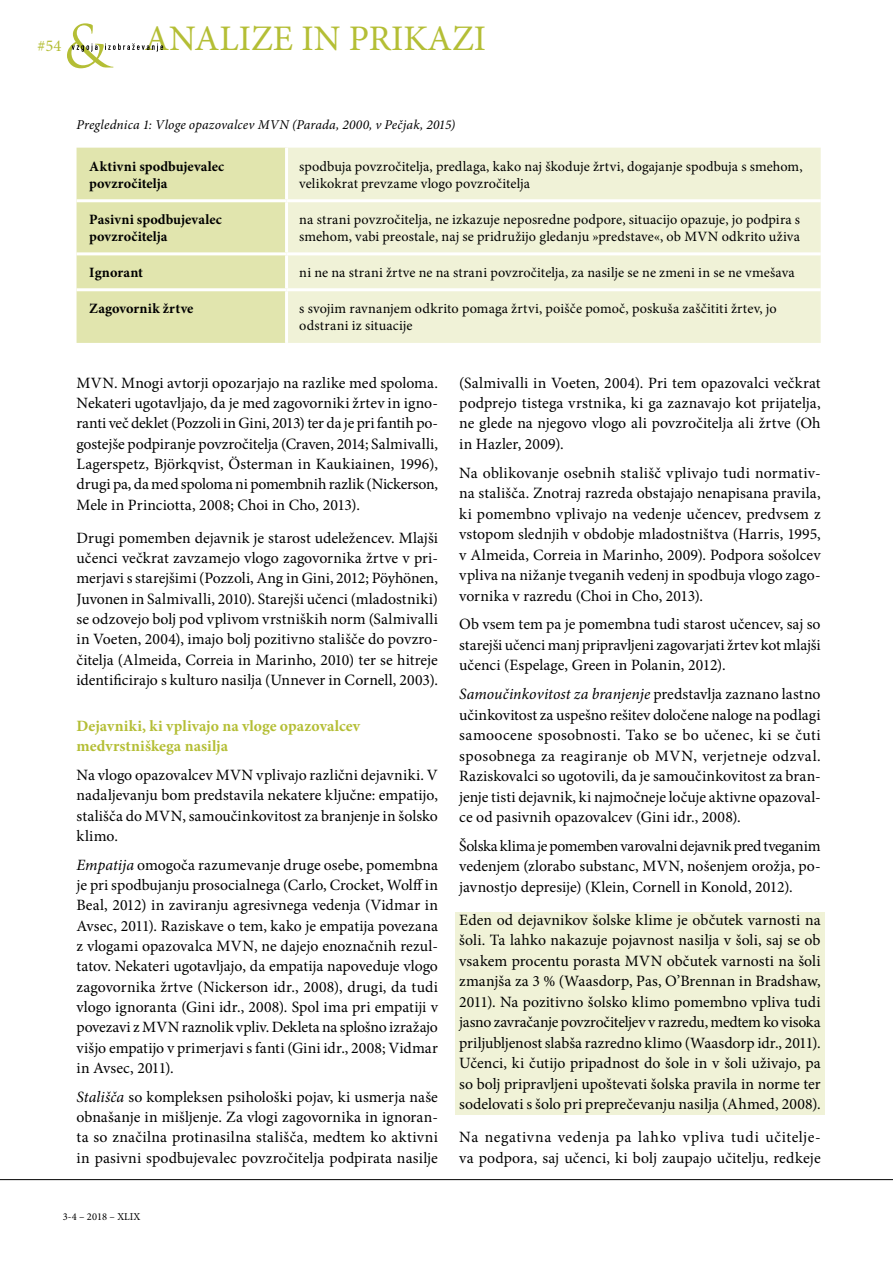
<style>
.page{position:relative;width:893px;height:1263px;background:#fff}
.page>*{position:absolute;margin:0;border:0;box-sizing:border-box;transform-origin:0 0}
.t1{font:36px "Minion Pro";color:#b4be35}
.t2{font:16.5px "Minion Pro";color:#b4be35}
.t3{font:15.75px/20.2px "Minion Pro";letter-spacing:.005em;color:#000;text-align:justify}
.t4{font:700 15.75px/20.2px "Minion Pro";letter-spacing:.02em;color:#b4be35}
.t5{font:14.25px/17.2px "Minion Pro";letter-spacing:.01em;color:#000}
.t6{font:700 14.25px/17.2px "Minion Pro";letter-spacing:.015em;color:#000}
.t7{font:italic 13.5px "Minion Pro";letter-spacing:.015em;color:#000}
.t8{font:10.5px "Minion Pro";color:#000}
.s1{font-style:italic}
</style>
<div class="page">
<hr style="left:0;top:1179px;width:893px;height:1px;background:#000">
<div style="left:455px;top:912px;width:370px;height:202px;background:#f0f2d7"></div>
<div style="left:77px;top:148px;width:208px;height:195px;background:#e1e5ae"></div>
<div style="left:288px;top:148px;width:533px;height:195px;background:#f0f2d7"></div>
<hr style="left:77px;top:199px;width:210px;height:3px;background:#fff">
<hr style="left:287px;top:199px;width:534px;height:3px;background:#fff">
<hr style="left:77px;top:252px;width:210px;height:3px;background:#fff">
<hr style="left:287px;top:252px;width:534px;height:3px;background:#fff">
<hr style="left:77px;top:288px;width:210px;height:3px;background:#fff">
<hr style="left:287px;top:288px;width:534px;height:3px;background:#fff">
<svg style="left:67px;top:23px;width:96px;height:45px"></svg>
<p class="t2" style="left:38px;top:35px;width:25px">#54</p>
<h1 class="t1" style="left:144px;top:14px;width:343px">ANALIZE IN PRIKAZI</h1>
<p class="t7" style="left:77px;top:115px;width:380px">Preglednica 1: Vloge opazovalcev MVN (Parada, 2000, v Pečjak, 2015)</p>
<p class="t6" style="left:89px;top:157px;width:136px">Aktivni spodbujevalec povzročitelja</p>
<p class="t5" style="left:299px;top:158px;width:505px">spodbuja povzročitelja, predlaga, kako naj škoduje žrtvi, dogajanje spodbuja s smehom, velikokrat prevzame vlogo povzročitelja</p>
<p class="t6" style="left:89px;top:211px;width:134px">Pasivni spodbujevalec povzročitelja</p>
<p class="t5" style="left:299px;top:211px;width:502px">na strani povzročitelja, ne izkazuje neposredne podpore, situacijo opazuje, jo podpira s smehom, vabi preostale, naj se pridružijo gledanju »predstave«, ob MVN odkrito uživa</p>
<p class="t6" style="left:89px;top:264px;width:55px">Ignorant</p>
<p class="t5" style="left:299px;top:264px;width:497px">ni ne na strani žrtve ne na strani povzročitelja, za nasilje se ne zmeni in se ne vmešava</p>
<p class="t6" style="left:89px;top:300px;width:106px">Zagovornik žrtve</p>
<p class="t5" style="left:299px;top:300px;width:479px">s svojim ravnanjem odkrito pomaga žrtvi, poišče pomoč, poskuša zaščititi žrtev, jo odstrani iz situacije</p>
<p class="t3" style="left:77px;top:373px;width:363px">MVN. Mnogi avtorji opozarjajo na razlike med spoloma.<br>Nekateri ugotavljajo, da je med zagovorniki žrtev in igno&shy;ranti več deklet (Pozzoli in Gini, 2013) ter da je pri fantih po&shy;gostejše podpiranje povzročitelja (Craven, 2014; Salmivalli, Lagerspetz, Björkqvist, Österman in Kaukiainen, 1996), drugi pa, da med spoloma ni pomembnih razlik (Nickerson, Mele in Princiotta, 2008; Choi in Cho, 2013).</p>
<p class="t3" style="left:77px;top:528px;width:363px">Drugi pomemben dejavnik je starost udeležencev. Mlajši učenci večkrat zavzamejo vlogo zagovornika žrtve v pri&shy;merjavi s starejšimi (Pozzoli, Ang in Gini, 2012; Pöyhönen, Juvonen in Salmivalli, 2010). Starejši učenci (mladostniki) se odzovejo bolj pod vplivom vrstniških norm (Salmivalli in Voeten, 2004), imajo bolj pozitivno stališče do povzro&shy;čitelja (Almeida, Correia in Marinho, 2010) ter se hitreje identificirajo s kulturo nasilja (Unnever in Cornell, 2003).</p>
<p class="t4" style="left:77px;top:715px;width:286px">Dejavniki, ki vplivajo na vloge opazovalcev medvrstniškega nasilja</p>
<p class="t3" style="left:77px;top:765px;width:363px">Na vlogo opazovalcev MVN vplivajo različni dejavniki. V nadaljevanju bom predstavila nekatere ključne: empatijo, stališča do MVN, samoučinkovitost za branjenje in šolsko klimo.</p>
<p class="t3" style="left:77px;top:855px;width:363px"><span class="s1">Empatija</span> omogoča razumevanje druge osebe, pomembna je pri spodbujanju prosocialnega (Carlo, Crocket, Wolff in Beal, 2012) in zaviranju agresivnega vedenja (Vidmar in Avsec, 2011). Raziskave o tem, kako je empatija povezana z vlogami opazovalca MVN, ne dajejo enoznačnih rezul&shy;tatov. Nekateri ugotavljajo, da empatija napoveduje vlogo zagovornika žrtve (Nickerson idr., 2008), drugi, da tudi vlogo ignoranta (Gini idr., 2008). Spol ima pri empatiji v povezavi z MVN raznolik vpliv. Dekleta na splošno izražajo višjo empatijo v primerjavi s fanti (Gini idr., 2008; Vidmar in Avsec, 2011).</p>
<p class="t3" style="left:77px;top:1087px;width:363px"><span class="s1">Stališča</span> so kompleksen psihološki pojav, ki usmerja naše obnašanje in mišljenje. Za vlogi zagovornika in ignoran&shy;ta so značilna protinasilna stališča, medtem ko aktivni in pasivni spodbujevalec povzročitelja podpirata nasilje</p>
<p class="t3" style="left:459px;top:372px;width:363px">(Salmivalli in Voeten, 2004). Pri tem opazovalci večkrat podprejo tistega vrstnika, ki ga zaznavajo kot prijatelja, ne glede na njegovo vlogo ali povzročitelja ali žrtve (Oh in Hazler, 2009).</p>
<p class="t3" style="left:459px;top:463px;width:363px">Na oblikovanje osebnih stališč vplivajo tudi normativ&shy;na stališča. Znotraj razreda obstajajo nenapisana pravila, ki pomembno vplivajo na vedenje učencev, predvsem z vstopom slednjih v obdobje mladostništva (Harris, 1995, v Almeida, Correia in Marinho, 2009). Podpora sošolcev vpliva na nižanje tveganih vedenj in spodbuja vlogo zago&shy;vornika v razredu (Choi in Cho, 2013).</p>
<p class="t3" style="left:459px;top:614px;width:363px">Ob vsem tem pa je pomembna tudi starost učencev, saj so starejši učenci manj pripravljeni zagovarjati žrtev kot mlajši učenci (Espelage, Green in Polanin, 2012).</p>
<p class="t3" style="left:459px;top:684px;width:363px"><span class="s1">Samoučinkovitost za branjenje</span> predstavlja zaznano lastno učinkovitost za uspešno rešitev določene naloge na podlagi samoocene sposobnosti. Tako se bo učenec, ki se čuti sposobnega za reagiranje ob MVN, verjetneje odzval.<br>Raziskovalci so ugotovili, da je samoučinkovitost za bran&shy;jenje tisti dejavnik, ki najmočneje ločuje aktivne opazoval&shy;ce od pasivnih opazovalcev (Gini idr., 2008).</p>
<p class="t3" style="left:459px;top:836px;width:363px">Šolska klima je pomemben varovalni dejavnik pred tveganim vedenjem (zlorabo substanc, MVN, nošenjem orožja, po&shy;javnostjo depresije) (Klein, Cornell in Konold, 2012).</p>
<p class="t3" style="left:459px;top:910px;width:363px">Eden od dejavnikov šolske klime je občutek varnosti na šoli. Ta lahko nakazuje pojavnost nasilja v šoli, saj se ob vsakem procentu porasta MVN občutek varnosti na šoli zmanjša za 3 % (Waasdorp, Pas, O’Brennan in Bradshaw, 2011). Na pozitivno šolsko klimo pomembno vpliva tudi jasno zavračanje povzročiteljev v razredu, medtem ko visoka priljubljenost slabša razredno klimo (Waasdorp idr., 2011).<br>Učenci, ki čutijo pripadnost do šole in v šoli uživajo, pa so bolj pripravljeni upoštevati šolska pravila in norme ter sodelovati s šolo pri preprečevanju nasilja (Ahmed, 2008).</p>
<p class="t3" style="left:459px;top:1127px;width:363px">Na negativna vedenja pa lahko vpliva tudi učitelje&shy;va podpora, saj učenci, ki bolj zaupajo učitelju, redkeje</p>
<p class="t8" style="left:63px;top:1210px;width:79px">3-4 – 2018 – XLIX</p>
</div>
